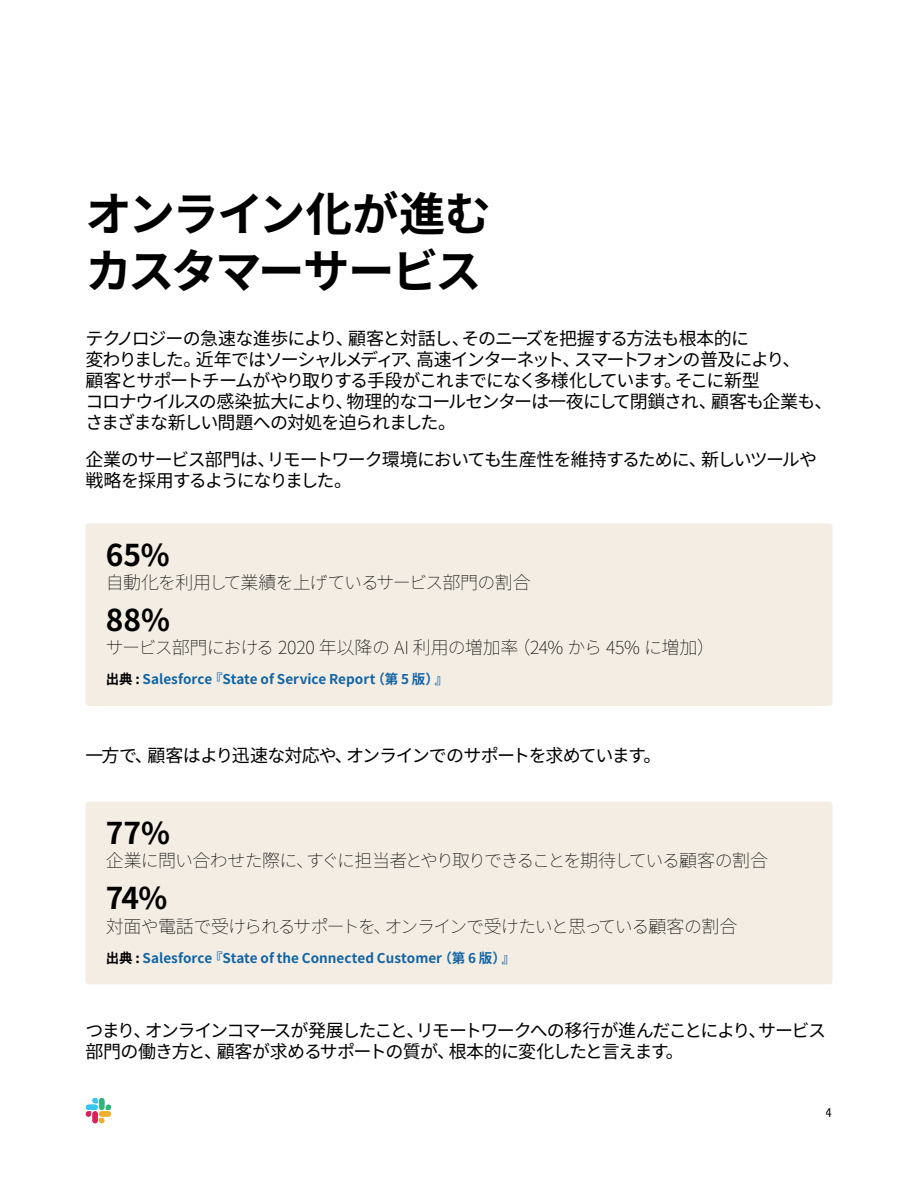
<style>
.page{position:relative;width:918px;height:1188px;background:#fff}
.page>*{position:absolute;margin:0;border:0;box-sizing:border-box;transform-origin:0 0}
.t1{font:700 46.5px/57px "Noto Sans CJ Kjp";letter-spacing:-.05em;color:#000}
.t2{font:700 30px "Noto Sans CJ Kjp";color:#000}
.t3{font:18px/21px "Noto Sans CJ Kjp";letter-spacing:-.07em;color:#000}
.t4{font:100 18px "Noto Sans CJ Kjp";letter-spacing:-.05em;color:#000}
.t5{font:100 18px "Noto Sans CJ Kjp";letter-spacing:-.03em;color:#000}
.t6{font:700 13.5px "Noto Sans CJ Kjp";color:#1264a3}
.t7{font:12px "Noto Sans CJ Kjp";color:#000}
.s1{color:#000}
</style>
<div class="page">
<svg style="left:86px;top:1111px;width:5px;height:6px"></svg>
<div style="left:92px;top:1111px;width:6px;height:12px;background:#e01e5a;border-radius:3px"></div>
<svg style="left:92px;top:1098px;width:6px;height:5px"></svg>
<div style="left:86px;top:1105px;width:12px;height:5px;background:#36c5f0;border-radius:3px"></div>
<svg style="left:106px;top:1105px;width:5px;height:5px"></svg>
<div style="left:99px;top:1098px;width:5px;height:12px;background:#2eb67d;border-radius:3px"></div>
<svg style="left:99px;top:1118px;width:5px;height:5px"></svg>
<div style="left:99px;top:1111px;width:12px;height:6px;background:#ecb22e;border-radius:3px"></div>
<div style="left:86px;top:524px;width:746px;height:182px;background:#f4ede4;border-radius:3px"></div>
<div style="left:86px;top:802px;width:746px;height:182px;background:#f4ede4;border-radius:3px"></div>
<h1 class="t1" style="left:86px;top:186px;width:407px">オンライン化が進むカスタマーサービス</h1>
<p class="t3" style="left:86px;top:328px;width:748px">テクノロジーの急速な進歩により、顧客と対話し、そのニーズを把握する方法も根本的に<br>変わりました。近年ではソーシャルメディア、高速インターネット、スマートフォンの普及により、<br>顧客とサポートチームがやり取りする手段がこれまでになく多様化しています。そこに新型<br>コロナウイルスの感染拡大により、物理的なコールセンターは一夜にして閉鎖され、顧客も企業も、さまざまな新しい問題への対処を迫られました。</p>
<p class="t3" style="left:86px;top:449px;width:733px">企業のサービス部門は、リモートワーク環境においても生産性を維持するために、新しいツールや戦略を採用するようになりました。</p>
<h2 class="t2" style="left:106px;top:538px;width:65px">65%</h2>
<p class="t4" style="left:106px;top:572px;width:427px">自動化を利用して業績を上げているサービス部門の割合</p>
<h2 class="t2" style="left:106px;top:603px;width:66px">88%</h2>
<p class="t5" style="left:106px;top:638px;width:611px">サービス部門における 2020 年以降の AI 利用の増加率（24% から 45% に増加）</p>
<p class="t6" style="left:106px;top:672px;width:344px"><span class="s1">出典 :</span> Salesforce『State of Service Report（第 5 版）』</p>
<p class="t3" style="left:86px;top:745px;width:577px">一方で、顧客はより迅速な対応や、オンラインでのサポートを求めています。</p>
<h2 class="t2" style="left:106px;top:816px;width:66px">77%</h2>
<p class="t4" style="left:106px;top:851px;width:664px">企業に問い合わせた際に、すぐに担当者とやり取りできることを期待している顧客の割合</p>
<h2 class="t2" style="left:106px;top:881px;width:63px">74%</h2>
<p class="t4" style="left:106px;top:916px;width:633px">対面や電話で受けられるサポートを、オンラインで受けたいと思っている顧客の割合</p>
<p class="t6" style="left:106px;top:950px;width:411px"><span class="s1">出典 :</span> Salesforce『State of the Connected Customer（第 6 版）』</p>
<p class="t3" style="left:86px;top:1020px;width:742px">つまり、オンラインコマースが発展したこと、リモートワークへの移行が進んだことにより、サービス部門の働き方と、顧客が求めるサポートの質が、根本的に変化したと言えます。</p>
<p class="t7" style="left:826px;top:1106px;width:8px">4</p>
</div>
